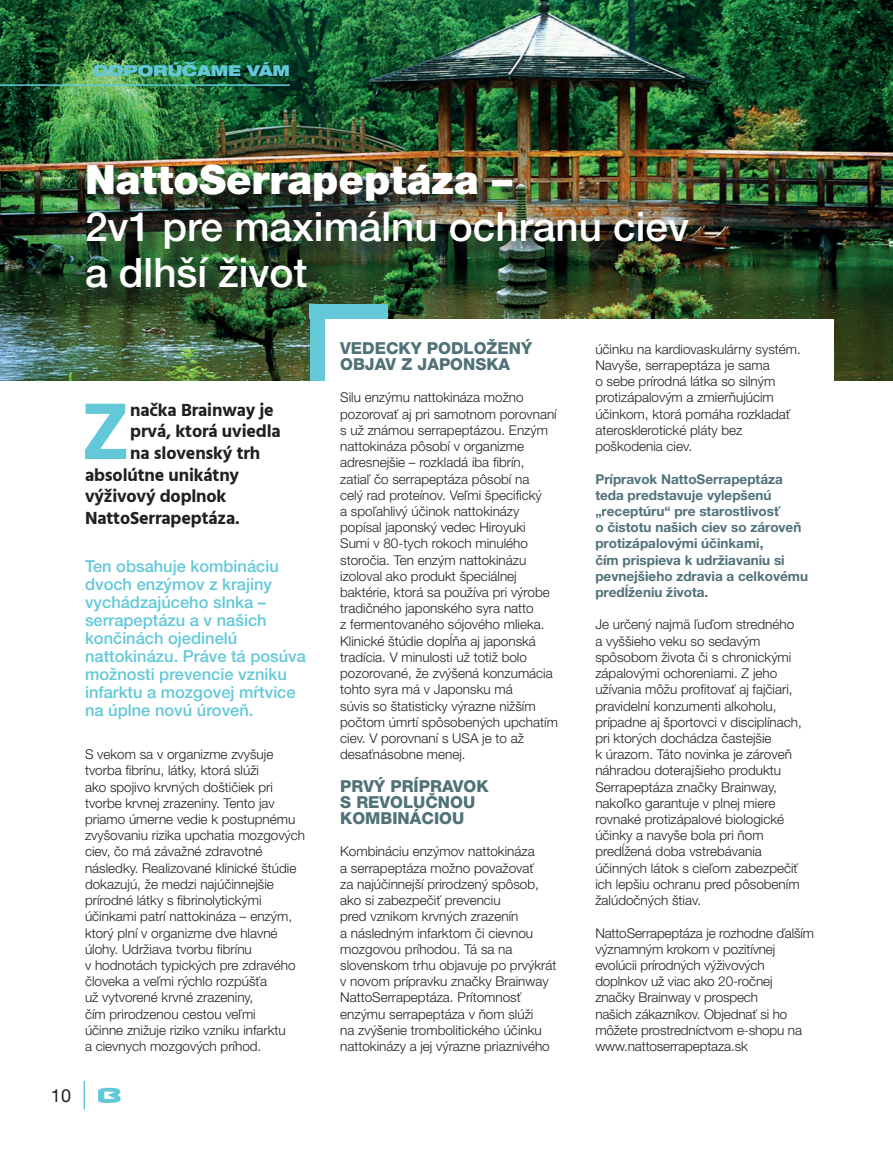
<style>
.page{position:relative;width:893px;height:1149px;background:#fff}
.page>*{position:absolute;margin:0;border:0;box-sizing:border-box;transform-origin:0 0}
.t1{font:700 82.05px "Hind";color:#63c9d8}
.t2{font:500 40.5px/46.8px "Helvetica Neue LT Pro";color:#fff}
.t3{font:900 40.5px "Helvetica Neue LT Pro";color:#fff}
.t4{font:700 18px "Hind";letter-spacing:-.01em;color:#231f20}
.t5{font:18px "Helvetica Neue LT Pro";color:#231f20}
.t6{font:500 16.5px/18px "Helvetica Neue LT Pro";color:#63c9d8}
.t7{font:800 16.5px/16.2px "Helvetica Neue LT Pro";color:#4f7177}
.t8{font:900 expanded 15px "Helvetica Neue LT Pro";color:#63c9d8}
.t9{font:300 13.5px/16.2px "Helvetica Neue LT Pro";color:#231f20}
.t10{font:700 13.5px/16.2px "Helvetica Neue LT Pro";color:#4f7177}
</style>
<div class="page">
<img style="left:0;top:0;width:893px;height:381px">
<div style="left:89px;top:166px;width:617px;height:140px;background:#231f20;opacity:.75"></div>
<div style="left:325px;top:319px;width:508px;height:214px;background:#fff"></div>
<div style="left:310px;top:304px;width:15px;height:77px;background:#63c9d8"></div>
<div style="left:310px;top:304px;width:78px;height:15px;background:#63c9d8"></div>
<svg style="left:98px;top:1087px;width:23px;height:15px"></svg>
<svg style="left:84px;top:1080px;width:1px;height:28px"></svg>
<hr style="left:0;top:84px;width:290px;height:2px;background:#63c9d8">
<p class="t8" style="left:93px;top:61px;width:199px">ODPORÚČAME VÁM</p>
<h2 class="t3" style="left:85px;top:155px;width:429px">NattoSerrapeptáza –</h2>
<h2 class="t2" style="left:85px;top:202px;width:606px">2v1 pre maximálnu ochranu ciev a dlhší život</h2>
<h3 class="t5" style="left:51px;top:1084px;width:22px">10</h3>
<h1 class="t1" style="left:80px;top:382px;width:52px">Z</h1>
<h3 class="t4" style="left:130px;top:399px;width:145px">načka Brainway je</h3>
<h3 class="t4" style="left:130px;top:420px;width:152px">prvá, ktorá uviedla</h3>
<h3 class="t4" style="left:130px;top:442px;width:132px">na slovenský trh</h3>
<h3 class="t4" style="left:85px;top:464px;width:156px">absolútne unikátny</h3>
<h3 class="t4" style="left:85px;top:485px;width:143px">výživový doplnok</h3>
<h3 class="t4" style="left:85px;top:507px;width:156px">NattoSerrapeptáza.</h3>
<p class="t6" style="left:85px;top:557px;width:223px">Ten obsahuje kombináciu dvoch enzýmov z krajiny vychádzajúceho slnka – serrapeptázu a v našich končinách ojedinelú nattokinázu. Práve tá posúva možnosti prevencie vzniku infarktu a mozgovej mŕtvice na úplne novú úroveň.</p>
<p class="t9" style="left:85px;top:745px;width:222px">S vekom sa v organizme zvyšuje tvorba fibrínu, látky, ktorá slúži<br>ako spojivo krvných doštičiek pri tvorbe krvnej zrazeniny. Tento jav priamo úmerne vedie k postupnému zvyšovaniu rizika upchatia mozgových ciev, čo má závažné zdravotné následky. Realizované klinické štúdie dokazujú, že medzi najúčinnejšie prírodné látky s fibrinolytickými účinkami patrí nattokináza – enzým, ktorý plní v organizme dve hlavné úlohy. Udržiava tvorbu fibrínu<br>v hodnotách typických pre zdravého človeka a veľmi rýchlo rozpúšťa<br>už vytvorené krvné zrazeniny,<br>čím prirodzenou cestou veľmi<br>účinne znižuje riziko vzniku infarktu<br>a cievnych mozgových príhod.</p>
<p class="t7" style="left:340px;top:340px;width:193px">VEDECKY PODLOŽENÝ<br>OBJAV Z JAPONSKA</p>
<p class="t9" style="left:340px;top:389px;width:219px">Silu enzýmu nattokináza možno pozorovať aj pri samotnom porovnaní s už známou serrapeptázou. Enzým nattokináza pôsobí v organizme adresnejšie – rozkladá iba fibrín, zatiaľ čo serrapeptáza pôsobí na<br>celý rad proteínov. Veľmi špecifický<br>a spoľahlivý účinok nattokinázy popísal japonský vedec Hiroyuki Sumi v 80-tych rokoch minulého storočia. Ten enzým nattokinázu izoloval ako produkt špeciálnej baktérie, ktorá sa používa pri výrobe tradičného japonského syra natto<br>z fermentovaného sójového mlieka.<br>Klinické štúdie dopĺňa aj japonská tradícia. V minulosti už totiž bolo pozorované, že zvýšená konzumácia tohto syra má v Japonsku má<br>súvis so štatisticky výrazne nižším počtom úmrtí spôsobených upchatím ciev. V porovnaní s USA je to až desaťnásobne menej.</p>
<p class="t7" style="left:340px;top:777px;width:150px">PRVÝ PRÍPRAVOK<br>S REVOLUČNOU<br>KOMBINÁCIOU</p>
<p class="t9" style="left:340px;top:843px;width:218px">Kombináciu enzýmov nattokináza<br>a serrapeptáza možno považovať<br>za najúčinnejší prirodzený spôsob, ako si zabezpečiť prevenciu<br>pred vznikom krvných zrazenín<br>a následným infarktom či cievnou mozgovou príhodou. Tá sa na slovenskom trhu objavuje po prvýkrát v novom prípravku značky Brainway NattoSerrapeptáza. Prítomnosť enzýmu serrapeptáza v ňom slúži<br>na zvýšenie trombolitického účinku nattokinázy a jej výrazne priaznivého</p>
<p class="t9" style="left:595px;top:340px;width:207px">účinku na kardiovaskulárny systém.<br>Navyše, serrapeptáza je sama<br>o sebe prírodná látka so silným protizápalovým a zmierňujúcim účinkom, ktorá pomáha rozkladať aterosklerotické pláty bez poškodenia ciev.</p>
<p class="t10" style="left:595px;top:470px;width:214px">Prípravok NattoSerrapeptáza teda predstavuje vylepšenú „receptúru“ pre starostlivosť<br>o čistotu našich ciev so zároveň protizápalovými účinkami,<br>čím prispieva k udržiavaniu si pevnejšieho zdravia a celkovému predĺženiu života.</p>
<p class="t9" style="left:595px;top:616px;width:208px">Je určený najmä ľuďom stredného a vyššieho veku so sedavým spôsobom života či s chronickými zápalovými ochoreniami. Z jeho užívania môžu profitovať aj fajčiari, pravidelní konzumenti alkoholu, prípadne aj športovci v disciplínach, pri ktorých dochádza častejšie<br>k úrazom. Táto novinka je zároveň náhradou doterajšieho produktu<br>Serrapeptáza značky Brainway, nakoľko garantuje v plnej miere rovnaké protizápalové biologické účinky a navyše bola pri ňom predĺžená doba vstrebávania účinných látok s cieľom zabezpečiť ich lepšiu ochranu pred pôsobením žalúdočných štiav.</p>
<p class="t9" style="left:595px;top:924px;width:220px">NattoSerrapeptáza je rozhodne ďalším významným krokom v pozitívnej evolúcii prírodných výživových doplnkov už viac ako 20-ročnej značky Brainway v prospech<br>našich zákazníkov. Objednať si ho môžete prostredníctvom e-shopu na www.nattoserrapeptaza.sk</p>
</div>
